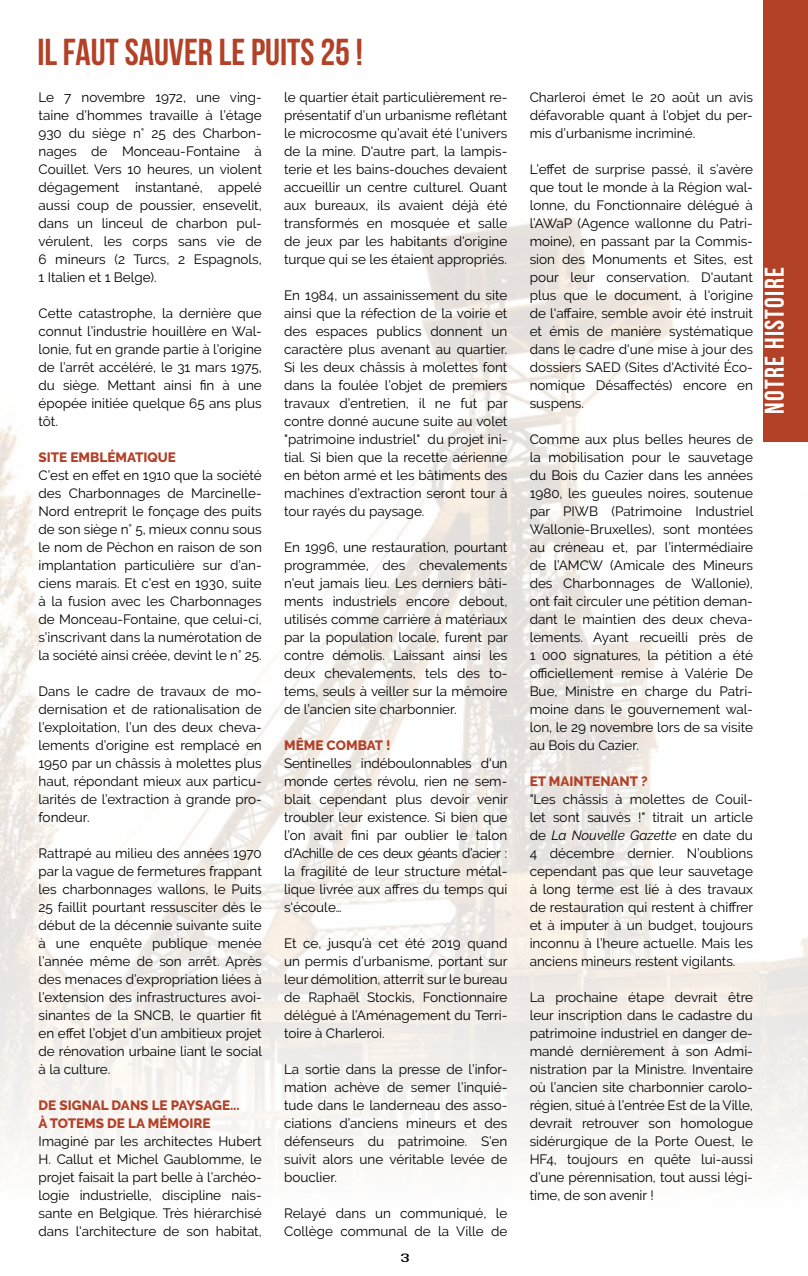
<style>
.page{position:relative;width:808px;height:1276px;background:#fff}
.page>*{position:absolute;margin:0;border:0;box-sizing:border-box;transform-origin:0 0}
.t1{font:700 37.5px "Bebas Neue";color:#b24127}
.t2{font:700 27px "Bebas Neue";letter-spacing:.05em;color:#fff}
.t3{font:13.5px/18px "Raleway";color:#000;text-align:justify}
.t4{font:800 13.5px/18px "Raleway";color:#b24127}
.t5{font:12px "Bebas Neue";color:#000;scale:2 1}
.s1{font-style:italic}
</style>
<div class="page">
<img style="left:0;top:217px;width:808px;height:936px">
<div style="left:763px;top:0;width:45px;height:442px;background:#b24127"></div>
<h1 class="t1" style="left:37px;top:31px;width:327px">IL FAUT SAUVER LE puits 25 !</h1>
<p class="t3" style="left:39px;top:88px;width:225px">Le 7 novembre 1972, une ving&shy;taine d’hommes travaille à l’étage 930 du siège n° 25 des Charbon&shy;nages de Monceau-Fontaine à Couillet. Vers 10 heures, un violent dégagement instantané, appelé aussi coup de poussier, ensevelit, dans un linceul de charbon pul&shy;vérulent, les corps sans vie de 6 mineurs (2 Turcs, 2 Espagnols, 1 Italien et 1 Belge).</p>
<p class="t3" style="left:39px;top:304px;width:225px">Cette catastrophe, la dernière que connut l’industrie houillère en Wal&shy;lonie, fut en grande partie à l’origine de l’arrêt accéléré, le 31 mars 1975, du siège. Mettant ainsi fin à une épopée initiée quelque 65 ans plus tôt.</p>
<p class="t4" style="left:39px;top:448px;width:139px">SITE EMBLÉMATIQUE</p>
<p class="t3" style="left:39px;top:466px;width:225px">C’est en effet en 1910 que la société des Charbonnages de Marcinelle-Nord entreprit le fonçage des puits de son siège n° 5, mieux connu sous le nom de Pèchon en raison de son implantation particulière sur d’an&shy;ciens marais. Et c’est en 1930, suite à la fusion avec les Charbonnages de Monceau-Fontaine, que celui-ci, s’inscrivant dans la numérotation de la société ainsi créée, devint le n° 25.</p>
<p class="t3" style="left:39px;top:682px;width:225px">Dans le cadre de travaux de mo&shy;dernisation et de rationalisation de l’exploitation, l’un des deux cheva&shy;lements d’origine est remplacé en 1950 par un châssis à molettes plus haut, répondant mieux aux particu&shy;larités de l’extraction à grande pro&shy;fondeur.</p>
<p class="t3" style="left:39px;top:844px;width:225px">Rattrapé au milieu des années 1970 par la vague de fermetures frappant les charbonnages wallons, le Puits 25 faillit pourtant ressusciter dès le début de la décennie suivante suite à une enquête publique menée l’année même de son arrêt. Après des menaces d’expropriation liées à l’extension des infrastructures avoi&shy;sinantes de la SNCB, le quartier fit en effet l’objet d’un ambitieux projet de rénovation urbaine liant le social à la culture.</p>
<p class="t4" style="left:39px;top:1096px;width:203px">DE SIGNAL DANS LE PAYSAGE...<br>À TOTEMS DE LA MÉMOIRE</p>
<p class="t3" style="left:39px;top:1132px;width:225px">Imaginé par les architectes Hubert H. Callut et Michel Gaublomme, le projet faisait la part belle à l’archéo&shy;logie industrielle, discipline nais&shy;sante en Belgique. Très hiérarchisé dans l'architecture de son habitat,</p>
<p class="t3" style="left:284px;top:88px;width:225px">le quartier était particulièrement re&shy;présentatif d’un urbanisme reflétant le microcosme qu’avait été l'univers de la mine. D'autre part, la lampis&shy;terie et les bains-douches devaient accueillir un centre culturel. Quant aux bureaux, ils avaient déjà été transformés en mosquée et salle de jeux par les habitants d'origine turque qui se les étaient appropriés.</p>
<p class="t3" style="left:284px;top:286px;width:225px">En 1984, un assainissement du site ainsi que la réfection de la voirie et des espaces publics donnent un caractère plus avenant au quartier.<br>Si les deux châssis à molettes font dans la foulée l’objet de premiers travaux d’entretien, il ne fut par contre donné aucune suite au volet "patrimoine industriel" du projet ini&shy;tial. Si bien que la recette aérienne en béton armé et les bâtiments des machines d’extraction seront tour à tour rayés du paysage.</p>
<p class="t3" style="left:284px;top:538px;width:225px">En 1996, une restauration, pourtant programmée, des chevalements n’eut jamais lieu. Les derniers bâti&shy;ments industriels encore debout, utilisés comme carrière à matériaux par la population locale, furent par contre démolis. Laissant ainsi les deux chevalements, tels des to&shy;tems, seuls à veiller sur la mémoire de l’ancien site charbonnier.</p>
<p class="t4" style="left:284px;top:736px;width:108px">MÊME COMBAT !</p>
<p class="t3" style="left:284px;top:754px;width:225px">Sentinelles indéboulonnables d'un monde certes révolu, rien ne sem&shy;blait cependant plus devoir venir troubler leur existence. Si bien que l’on avait fini par oublier le talon d’Achille de ces deux géants d’acier : la fragilité de leur structure métal&shy;lique livrée aux affres du temps qui s'écoule…</p>
<p class="t3" style="left:284px;top:934px;width:225px">Et ce, jusqu’à cet été 2019 quand un permis d’urbanisme, portant sur leur démolition, atterrit sur le bureau de Raphaël Stockis, Fonctionnaire délégué à l’Aménagement du Terri&shy;toire à Charleroi.</p>
<p class="t3" style="left:284px;top:1060px;width:225px">La sortie dans la presse de l’infor&shy;mation achève de semer l’inquié&shy;tude dans le landerneau des asso&shy;ciations d’anciens mineurs et des défenseurs du patrimoine. S’en suivit alors une véritable levée de bouclier.</p>
<p class="t3" style="left:284px;top:1204px;width:225px">Relayé dans un communiqué, le<br>Collège communal de la Ville de</p>
<p class="t5" style="left:400px;top:1251px;width:6px">3</p>
<p class="t3" style="left:530px;top:88px;width:225px">Charleroi émet le 20 août un avis défavorable quant à l'objet du per&shy;mis d’urbanisme incriminé.</p>
<p class="t3" style="left:530px;top:160px;width:225px">L’effet de surprise passé, il s’avère que tout le monde à la Région wal&shy;lonne, du Fonctionnaire délégué à l’AWaP (Agence wallonne du Patri&shy;moine), en passant par la Commis&shy;sion des Monuments et Sites, est pour leur conservation. D'autant plus que le document, à l'origine de l'affaire, semble avoir été instruit et émis de manière systématique dans le cadre d'une mise à jour des dossiers SAED (Sites d'Activité Éco&shy;nomique Désaffectés) encore en suspens.</p>
<p class="t3" style="left:530px;top:430px;width:225px">Comme aux plus belles heures de la mobilisation pour le sauvetage du Bois du Cazier dans les années 1980, les gueules noires, soutenue par PIWB (Patrimoine Industriel Wallonie-Bruxelles), sont montées au créneau et, par l’intermédiaire de l’AMCW (Amicale des Mineurs des Charbonnages de Wallonie), ont fait circuler une pétition deman&shy;dant le maintien des deux cheva&shy;lements. Ayant recueilli près de 1 000 signatures, la pétition a été officiellement remise à Valérie De Bue, Ministre en charge du Patri&shy;moine dans le gouvernement wal&shy;lon, le 29 novembre lors de sa visite au Bois du Cazier.</p>
<p class="t4" style="left:530px;top:772px;width:119px">ET MAINTENANT ?</p>
<p class="t3" style="left:530px;top:790px;width:225px">"Les châssis à molettes de Couil&shy;let sont sauvés !" titrait un article de <span class="s1">La Nouvelle Gazette</span> en date du 4 décembre dernier. N’oublions cependant pas que leur sauvetage à long terme est lié à des travaux de restauration qui restent à chiffrer et à imputer à un budget, toujours inconnu à l’heure actuelle. Mais les anciens mineurs restent vigilants.</p>
<p class="t3" style="left:530px;top:988px;width:225px">La prochaine étape devrait être leur inscription dans le cadastre du patrimoine industriel en danger de&shy;mandé dernièrement à son Admi&shy;nistration par la Ministre. Inventaire où l’ancien site charbonnier carolo&shy;régien, situé à l’entrée Est de la Ville, devrait retrouver son homologue sidérurgique de la Porte Ouest, le HF4, toujours en quête lui-aussi d’une pérennisation, tout aussi légi&shy;time, de son avenir !</p>
<h2 class="t2" style="left:760px;top:414px;width:149px;rotate:-90deg">notre histoire</h2>
</div>
